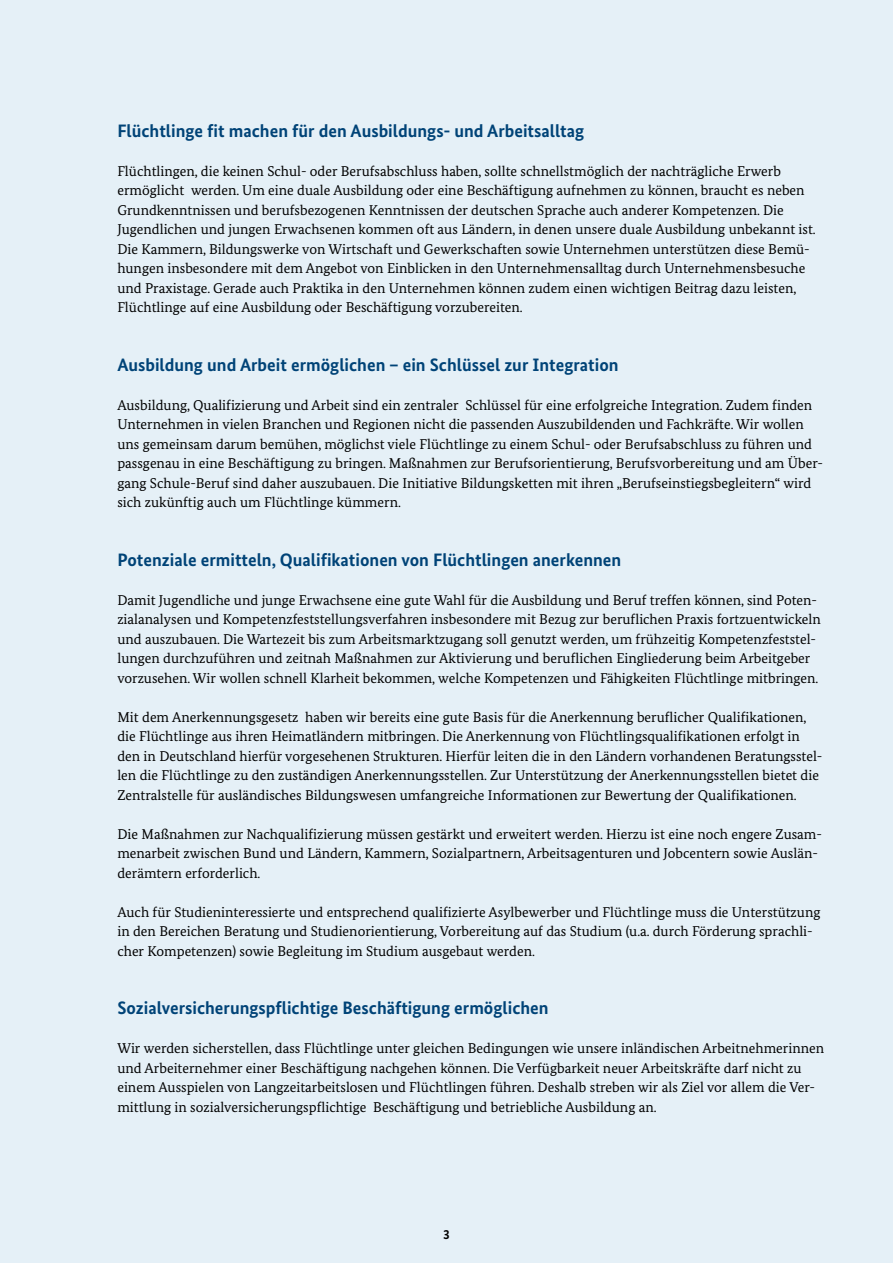
<style>
.page{position:relative;width:893px;height:1263px;background:#e5f0f7}
.page>*{position:absolute;margin:0;border:0;box-sizing:border-box;transform-origin:0 0}
.t1{font:700 18px "Bundes Sans";color:#004377}
.t2{font:14.25px/19.5px "Bundes Serif";color:#000}
.t3{font:700 13.5px "Bundes Sans";color:#000}
</style>
<div class="page">
<p class="t1" style="left:117px;top:119px;width:468px">Flüchtlinge fit machen für den Ausbildungs- und Arbeitsalltag</p>
<p class="t2" style="left:117px;top:161px;width:700px">Flüchtlingen, die keinen Schul- oder Berufsabschluss haben, sollte schnellstmöglich der nachträgliche Erwerb ermöglicht werden. Um eine duale Ausbildung oder eine Beschäftigung aufnehmen zu können, braucht es neben Grundkenntnissen und berufsbezogenen Kenntnissen der deutschen Sprache auch anderer Kompetenzen. Die Jugendlichen und jungen Erwachsenen kommen oft aus Ländern, in denen unsere duale Ausbildung unbekannt ist.<br>Die Kammern, Bildungswerke von Wirtschaft und Gewerkschaften sowie Unternehmen unterstützen diese Bemü&shy;hungen insbesondere mit dem Angebot von Einblicken in den Unternehmensalltag durch Unternehmensbesuche und Praxistage. Gerade auch Praktika in den Unternehmen können zudem einen wichtigen Beitrag dazu leisten, Flüchtlinge auf eine Ausbildung oder Beschäftigung vorzubereiten.</p>
<p class="t1" style="left:117px;top:353px;width:503px">Ausbildung und Arbeit ermöglichen – ein Schlüssel zur Integration</p>
<p class="t2" style="left:117px;top:395px;width:707px">Ausbildung, Qualifizierung und Arbeit sind ein zentraler Schlüssel für eine erfolgreiche Integration. Zudem finden Unternehmen in vielen Branchen und Regionen nicht die passenden Auszubildenden und Fachkräfte. Wir wollen uns gemeinsam darum bemühen, möglichst viele Flüchtlinge zu einem Schul- oder Berufsabschluss zu führen und passgenau in eine Beschäftigung zu bringen. Maßnahmen zur Berufsorientierung, Berufsvorbereitung und am Über&shy;gang Schule-Beruf sind daher auszubauen. Die Initiative Bildungsketten mit ihren „Berufseinstiegsbegleitern“ wird sich zukünftig auch um Flüchtlinge kümmern.</p>
<p class="t1" style="left:117px;top:548px;width:505px">Potenziale ermitteln, Qualifikationen von Flüchtlingen anerkennen</p>
<p class="t2" style="left:117px;top:590px;width:705px">Damit Jugendliche und junge Erwachsene eine gute Wahl für die Ausbildung und Beruf treffen können, sind Poten&shy;zialanalysen und Kompetenzfeststellungsverfahren insbesondere mit Bezug zur beruflichen Praxis fortzuentwickeln und auszubauen. Die Wartezeit bis zum Arbeitsmarktzugang soll genutzt werden, um frühzeitig Kompetenzfeststel&shy;lungen durchzuführen und zeitnah Maßnahmen zur Aktivierung und beruflichen Eingliederung beim Arbeitgeber vorzusehen. Wir wollen schnell Klarheit bekommen, welche Kompetenzen und Fähigkeiten Flüchtlinge mitbringen.</p>
<p class="t2" style="left:117px;top:707px;width:707px">Mit dem Anerkennungsgesetz haben wir bereits eine gute Basis für die Anerkennung beruflicher Qualifikationen, die Flüchtlinge aus ihren Heimatländern mitbringen. Die Anerkennung von Flüchtlingsqualifikationen erfolgt in den in Deutschland hierfür vorgesehenen Strukturen. Hierfür leiten die in den Ländern vorhandenen Beratungsstel&shy;len die Flüchtlinge zu den zuständigen Anerkennungsstellen. Zur Unterstützung der Anerkennungsstellen bietet die Zentralstelle für ausländisches Bildungswesen umfangreiche Informationen zur Bewertung der Qualifikationen.</p>
<p class="t2" style="left:117px;top:824px;width:706px">Die Maßnahmen zur Nachqualifizierung müssen gestärkt und erweitert werden. Hierzu ist eine noch engere Zusam&shy;menarbeit zwischen Bund und Ländern, Kammern, Sozialpartnern, Arbeitsagenturen und Jobcentern sowie Auslän&shy;derämtern erforderlich.</p>
<p class="t2" style="left:117px;top:902px;width:705px">Auch für Studieninteressierte und entsprechend qualifizierte Asylbewerber und Flüchtlinge muss die Unterstützung in den Bereichen Beratung und Studienorientierung, Vorbereitung auf das Studium (u.a. durch Förderung sprachli&shy;cher Kompetenzen) sowie Begleitung im Studium ausgebaut werden.</p>
<p class="t1" style="left:117px;top:997px;width:433px">Sozialversicherungspflichtige Beschäftigung ermöglichen</p>
<p class="t2" style="left:117px;top:1038px;width:708px">Wir werden sicherstellen, dass Flüchtlinge unter gleichen Bedingungen wie unsere inländischen Arbeitnehmerinnen und Arbeiternehmer einer Beschäftigung nachgehen können. Die Verfügbarkeit neuer Arbeitskräfte darf nicht zu einem Ausspielen von Langzeitarbeitslosen und Flüchtlingen führen. Deshalb streben wir als Ziel vor allem die Ver&shy;mittlung in sozialversicherungspflichtige Beschäftigung und betriebliche Ausbildung an.</p>
<p class="t3" style="left:443px;top:1226px;width:8px">3</p>
</div>
